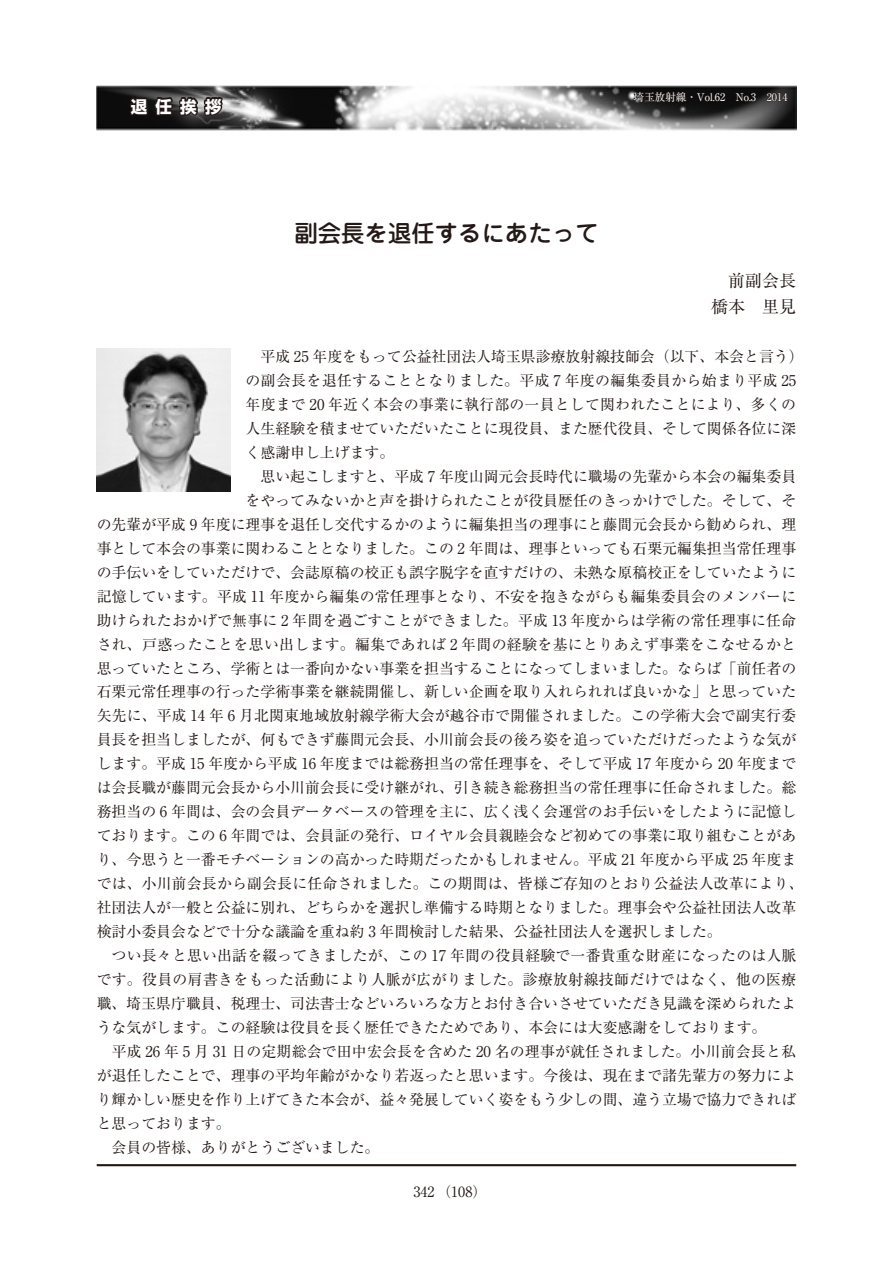
<style>
.page{position:relative;width:893px;height:1263px;background:#fff}
.page>*{position:absolute;margin:0;border:0;box-sizing:border-box;transform-origin:0 0}
.t1{font:500 23.4px "Jun 34 Pro";color:#231916}
.t2{font:16.95px/25.5px "Ryumin Pro";color:#231916;text-align:right}
.t3{font:700 16.5px "Shin Go Pro";color:#fff}
.t4{font:14.85px "Ryumin Pro";color:#231916}
.t5{font:14.85px "Ryumin Pro";letter-spacing:.025em;color:#231916}
.t6{font:14.1px "Ryumin Pro";color:#231916}
.t7{font:10.5px "Ryumin Pro";color:#fff}
</style>
<div class="page">
<img style="left:97px;top:85px;width:699px;height:46px">
<hr style="left:97px;top:1164px;width:699px;height:2px;background:#231916">
<svg style="left:127px;top:86px;width:99px;height:33px;background:#383534"></svg>
<svg style="left:632px;top:86px;width:94px;height:18px;background:#1b1817"></svg>
<svg style="left:735px;top:91px;width:22px;height:11px"></svg>
<svg style="left:766px;top:91px;width:22px;height:11px"></svg>
<img style="left:97px;top:349px;width:134px;height:142px">
<p class="t3" style="left:131px;top:93px;width:92px">退任挨拶</p>
<p class="t7" style="left:634px;top:89px;width:155px">埼玉放射線・Vol.62　No.3　2014</p>
<h1 class="t1" style="left:294px;top:214px;width:306px">副会長を退任するにあたって</h1>
<p class="t2" style="left:711px;top:267px;width:87px">前副会長橋本　里見</p>
<p class="t4" style="left:246px;top:345px;width:560px">　平成 25 年度をもって公益社団法人埼玉県診療放射線技師会（以下、本会と言う）</p>
<p class="t5" style="left:246px;top:369px;width:552px">の副会長を退任することとなりました。平成 7 年度の編集委員から始まり平成 25</p>
<p class="t4" style="left:246px;top:392px;width:552px">年度まで 20 年近く本会の事業に執行部の一員として関われたことにより、多くの</p>
<p class="t4" style="left:246px;top:416px;width:552px">人生経験を積ませていただいたことに現役員、また歴代役員、そして関係各位に深</p>
<p class="t4" style="left:246px;top:440px;width:150px">く感謝申し上げます。</p>
<p class="t4" style="left:246px;top:464px;width:552px">　思い起こしますと、平成 7 年度山岡元会長時代に職場の先輩から本会の編集委員</p>
<p class="t4" style="left:246px;top:488px;width:552px">をやってみないかと声を掛けられたことが役員歴任のきっかけでした。そして、そ</p>
<p class="t4" style="left:97px;top:512px;width:701px">の先輩が平成 9 年度に理事を退任し交代するかのように編集担当の理事にと藤間元会長から勧められ、理</p>
<p class="t4" style="left:97px;top:536px;width:701px">事として本会の事業に関わることとなりました。この 2 年間は、理事といっても石栗元編集担当常任理事</p>
<p class="t4" style="left:97px;top:560px;width:701px">の手伝いをしていただけで、会誌原稿の校正も誤字脱字を直すだけの、未熟な原稿校正をしていたように</p>
<p class="t4" style="left:97px;top:584px;width:701px">記憶しています。平成 11 年度から編集の常任理事となり、不安を抱きながらも編集委員会のメンバーに</p>
<p class="t4" style="left:97px;top:608px;width:701px">助けられたおかげで無事に 2 年間を過ごすことができました。平成 13 年度からは学術の常任理事に任命</p>
<p class="t5" style="left:97px;top:632px;width:701px">され、戸惑ったことを思い出します。編集であれば 2 年間の経験を基にとりあえず事業をこなせるかと</p>
<p class="t4" style="left:97px;top:656px;width:701px">思っていたところ、学術とは一番向かない事業を担当することになってしまいました。ならば「前任者の</p>
<p class="t4" style="left:97px;top:680px;width:701px">石栗元常任理事の行った学術事業を継続開催し、新しい企画を取り入れられれば良いかな」と思っていた</p>
<p class="t4" style="left:97px;top:704px;width:701px">矢先に、平成 14 年 6 月北関東地域放射線学術大会が越谷市で開催されました。この学術大会で副実行委</p>
<p class="t4" style="left:97px;top:728px;width:701px">員長を担当しましたが、何もできず藤間元会長、小川前会長の後ろ姿を追っていただけだったような気が</p>
<p class="t4" style="left:97px;top:752px;width:701px">します。平成 15 年度から平成 16 年度までは総務担当の常任理事を、そして平成 17 年度から 20 年度まで</p>
<p class="t4" style="left:97px;top:776px;width:701px">は会長職が藤間元会長から小川前会長に受け継がれ、引き続き総務担当の常任理事に任命されました。総</p>
<p class="t4" style="left:97px;top:800px;width:701px">務担当の 6 年間は、会の会員データベースの管理を主に、広く浅く会運営のお手伝いをしたように記憶し</p>
<p class="t4" style="left:97px;top:824px;width:701px">ております。この 6 年間では、会員証の発行、ロイヤル会員親睦会など初めての事業に取り組むことがあ</p>
<p class="t4" style="left:97px;top:848px;width:701px">り、今思うと一番モチベーションの高かった時期だったかもしれません。平成 21 年度から平成 25 年度ま</p>
<p class="t4" style="left:97px;top:872px;width:708px">では、小川前会長から副会長に任命されました。この期間は、皆様ご存知のとおり公益法人改革により、</p>
<p class="t4" style="left:97px;top:896px;width:701px">社団法人が一般と公益に別れ、どちらかを選択し準備する時期となりました。理事会や公益社団法人改革</p>
<p class="t4" style="left:97px;top:920px;width:627px">検討小委員会などで十分な議論を重ね約 3 年間検討した結果、公益社団法人を選択しました。</p>
<p class="t4" style="left:97px;top:944px;width:701px">　つい長々と思い出話を綴ってきましたが、この 17 年間の役員経験で一番貴重な財産になったのは人脈</p>
<p class="t5" style="left:97px;top:968px;width:701px">です。役員の肩書きをもった活動により人脈が広がりました。診療放射線技師だけではなく、他の医療</p>
<p class="t4" style="left:97px;top:992px;width:701px">職、埼玉県庁職員、税理士、司法書士などいろいろな方とお付き合いさせていただき見識を深められたよ</p>
<p class="t4" style="left:97px;top:1016px;width:671px">うな気がします。この経験は役員を長く歴任できたためであり、本会には大変感謝をしております。</p>
<p class="t4" style="left:97px;top:1040px;width:701px">　平成 26 年 5 月 31 日の定期総会で田中宏会長を含めた 20 名の理事が就任されました。小川前会長と私</p>
<p class="t4" style="left:97px;top:1064px;width:701px">が退任したことで、理事の平均年齢がかなり若返ったと思います。今後は、現在まで諸先輩方の努力によ</p>
<p class="t4" style="left:97px;top:1088px;width:701px">り輝かしい歴史を作り上げてきた本会が、益々発展していく姿をもう少しの間、違う立場で協力できれば</p>
<p class="t4" style="left:97px;top:1112px;width:135px">と思っております。</p>
<p class="t4" style="left:97px;top:1136px;width:284px">　会員の皆様、ありがとうございました。</p>
<p class="t6" style="left:413px;top:1180px;width:75px">342 （108）</p>
</div>
